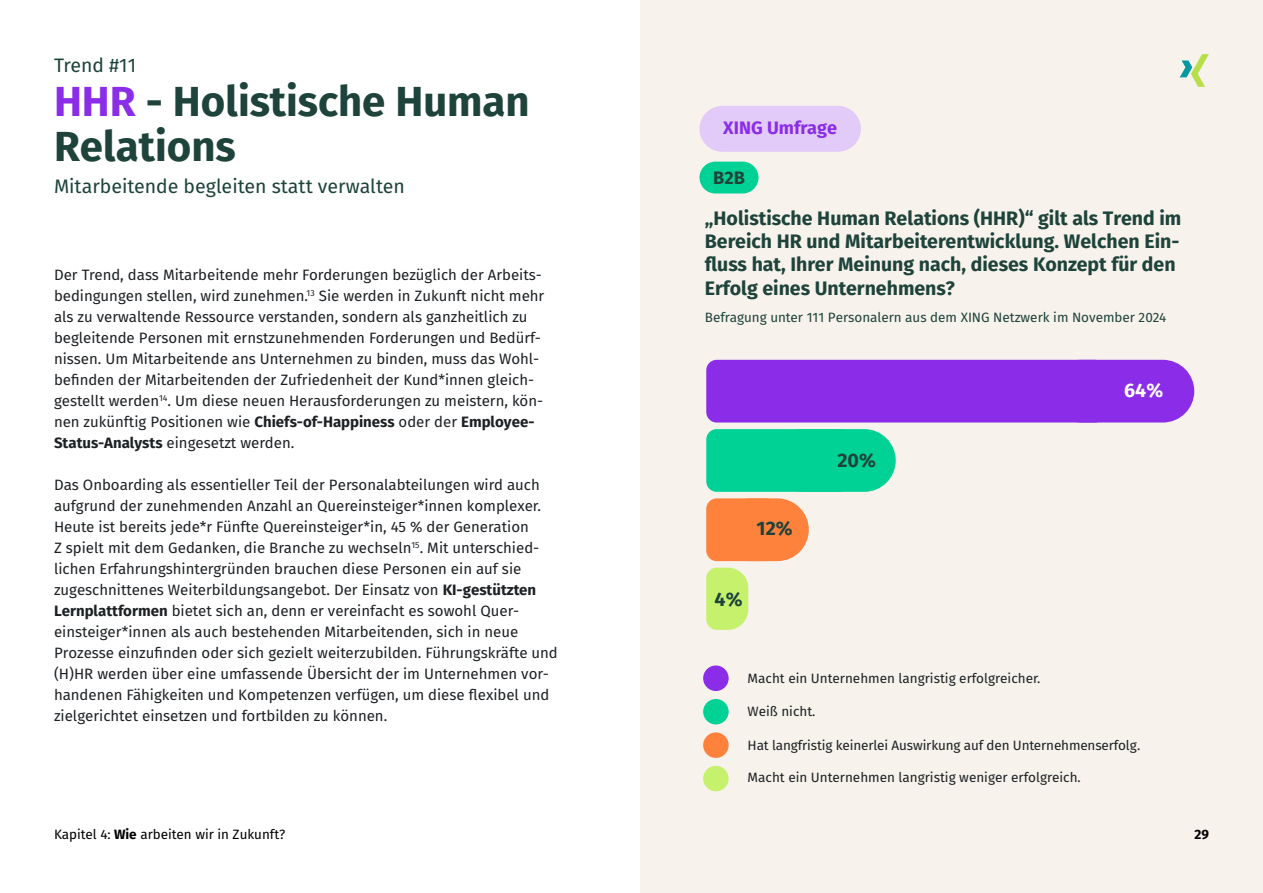
<style>
.page{position:relative;width:1263px;height:893px;background:#fff}
.page>*{position:absolute;margin:0;border:0;box-sizing:border-box;transform-origin:0 0}
.t1{font:42px/45px "XING Sans Bold";color:#1d433a}
.t2{font:19.5px/23.4px "XING Sans Bold";color:#1d433a}
.t3{font:19.5px "XING Sans Regular";color:#1d433a}
.t4{font:19.5px "XING Sans Bold";color:#fff}
.t5{font:18px "XING Sans Bold";color:#8a2ce8}
.t6{font:18px "XING Sans Bold";color:#1d433a}
.t7{font:15px/21px "XING Sans Regular";color:#1d2124}
.t8{font:13.5px "XING Sans Regular";color:#1d2124}
.t9{font:13.5px "XING Sans Regular";color:#1d433a}
.t10{font:13.5px "XING Sans Regular";color:#000}
.t11{font:13.5px "XING Sans Bold";color:#000}
.s1{color:#8a2ce8}
.s2{font-family:"XING Sans Bold"}
</style>
<div class="page">
<div style="left:640px;top:0;width:623px;height:893px;background:#f7f2eb"></div>
<svg style="left:1180px;top:54px;width:29px;height:33px"></svg>
<div style="left:706px;top:360px;width:399px;height:62px;background:#8a2ce8;border-radius:10px"></div>
<div style="left:1050px;top:360px;width:144px;height:62px;background:#8a2ce8;border-radius:31px"></div>
<div style="left:703px;top:665px;width:26px;height:26px;background:#8a2ce8;border-radius:50%"></div>
<div style="left:703px;top:732px;width:26px;height:26px;background:#fe813c;border-radius:50%"></div>
<div style="left:703px;top:699px;width:26px;height:25px;background:#00d296;border-radius:50%"></div>
<div style="left:703px;top:766px;width:26px;height:25px;background:#c6f16d;border-radius:50%"></div>
<div style="left:706px;top:498px;width:71px;height:63px;background:#fe813c;border-radius:10px"></div>
<div style="left:719px;top:498px;width:90px;height:63px;background:#fe813c;border-radius:31px"></div>
<div style="left:770px;top:429px;width:126px;height:63px;background:#00d296;border-radius:31px"></div>
<div style="left:706px;top:429px;width:144px;height:63px;background:#00d296;border-radius:10px"></div>
<div style="left:706px;top:568px;width:30px;height:62px;background:#c6f16d;border-radius:10px"></div>
<div style="left:708px;top:568px;width:40px;height:62px;background:#c6f16d;border-radius:20px"></div>
<div style="left:699px;top:162px;width:59px;height:31px;background:#00d296;border-radius:16px"></div>
<div style="left:699px;top:106px;width:162px;height:46px;background:#e2caf9;border-radius:23px"></div>
<p class="t3" style="left:54px;top:53px;width:84px">Trend #11</p>
<p class="t1" style="left:54px;top:78px;width:477px"><span class="s1">HHR</span> - Holistische Human<br>Relations</p>
<p class="t3" style="left:54px;top:175px;width:352px">Mitarbeitende begleiten statt verwalten</p>
<p class="t7" style="left:54px;top:264px;width:492px">Der Trend, dass Mitarbeitende mehr Forderungen bezüglich der Arbeits&shy;bedingungen stellen, wird zunehmen.<sup>13</sup> Sie werden in Zukunft nicht mehr als zu verwaltende Ressource verstanden, sondern als ganzheitlich zu begleitende Personen mit ernstzunehmenden Forderungen und Bedürf&shy;nissen. Um Mitarbeitende ans Unternehmen zu binden, muss das Wohl-</p>
<p class="t7" style="left:54px;top:369px;width:482px">befinden der Mitarbeitenden der Zufriedenheit der Kund*innen gleich-</p>
<p class="t7" style="left:54px;top:390px;width:491px">gestellt werden<sup>14</sup>. Um diese neuen Herausforderungen zu meistern, kön&shy;nen zukünftig Positionen wie <span class="s2">Chiefs-of-Happiness</span> oder der <span class="s2">Employee-<br>Status-Analysts</span> eingesetzt werden.</p>
<p class="t7" style="left:54px;top:474px;width:489px">Das Onboarding als essentieller Teil der Personalabteilungen wird auch aufgrund der zunehmenden Anzahl an Quereinsteiger*innen komplexer.<br>Heute ist bereits jede*r Fünfte Quereinsteiger*in, 45 % der Generation<br>Z spielt mit dem Gedanken, die Branche zu wechseln<sup>15</sup>. Mit unterschied&shy;lichen Erfahrungshintergründen brauchen diese Personen ein auf sie zugeschnittenes Weiterbildungsangebot. Der Einsatz von <span class="s2">KI-gestützten Lernplattformen</span> bietet sich an, denn er vereinfacht es sowohl Quer-</p>
<p class="t7" style="left:54px;top:621px;width:505px">einsteiger*innen als auch bestehenden Mitarbeitenden, sich in neue Prozesse einzufinden oder sich gezielt weiterzubilden. Führungskräfte und (H)HR werden über eine umfassende Übersicht der im Unternehmen vor&shy;handenen Fähigkeiten und Kompetenzen verfügen, um diese flexibel und zielgerichtet einsetzen und fortbilden zu können.</p>
<p class="t10" style="left:54px;top:826px;width:233px">Kapitel 4: <span class="s2">Wie</span> arbeiten wir in Zukunft?</p>
<p class="t5" style="left:723px;top:117px;width:115px">XING Umfrage</p>
<p class="t6" style="left:713px;top:166px;width:33px">B2B</p>
<p class="t2" style="left:705px;top:206px;width:478px">„Holistische Human Relations (HHR)“ gilt als Trend im Bereich HR und Mitarbeiterentwicklung. Welchen Ein&shy;fluss hat, Ihrer Meinung nach, dieses Konzept für den Erfolg eines Unternehmens?</p>
<p class="t9" style="left:705px;top:309px;width:463px">Befragung unter 111 Personalern aus dem XING Netzwerk im November 2024</p>
<p class="t2" style="left:757px;top:516px;width:38px">12%</p>
<p class="t2" style="left:715px;top:587px;width:29px">4%</p>
<p class="t2" style="left:837px;top:448px;width:40px">20%</p>
<p class="t4" style="left:1124px;top:377px;width:40px">64%</p>
<p class="t8" style="left:748px;top:670px;width:294px">Macht ein Unternehmen langristig erfolgreicher.</p>
<p class="t8" style="left:748px;top:703px;width:69px">Weiß nicht.</p>
<p class="t8" style="left:748px;top:737px;width:394px">Hat langfristig keinerlei Auswirkung auf den Unternehmenserfolg.</p>
<p class="t8" style="left:748px;top:769px;width:335px">Macht ein Unternehmen langristig weniger erfolgreich.</p>
<p class="t11" style="left:1194px;top:826px;width:16px">29</p>
</div>
